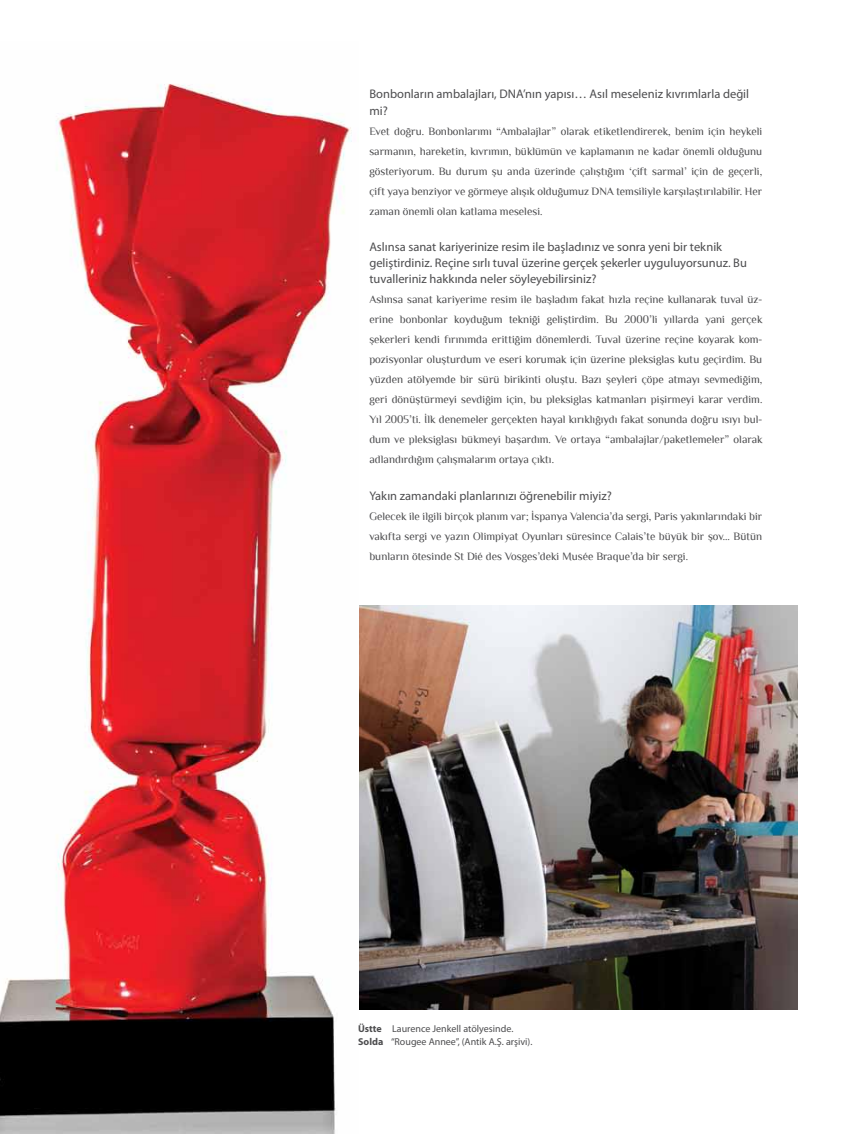
<style>
.page{position:relative;width:851px;height:1134px;background:#fff}
.page>*{position:absolute;margin:0;border:0;box-sizing:border-box;transform-origin:0 0}
.t1{font:12.5px/16.2px "Myriad Pro";color:#4d4d4f}
.t2{font:11.25px/20px "Philosopher";color:#4d4d4f;text-align:justify}
.t3{font:10px/13.8px "Myriad Pro";color:#4d4d4f}
.s1{font-weight:700}
</style>
<div class="page">
<img style="left:359px;top:606px;width:438px;height:404px">
<img style="left:0;top:84px;width:352px;height:1050px">
<p class="t1" style="left:369px;top:86px;width:381px">Bonbonların ambalajları, DNA’nın yapısı… Asıl meseleniz kıvrımlarla değil mi?</p>
<p class="t2" style="left:369px;top:121px;width:394px">Evet doğru. Bonbonlarımı “Ambalajlar” olarak etiketlendirerek, benim için heykeli sarmanın, hareketin, kıvrımın, büklümün ve kaplamanın ne kadar önemli olduğunu gösteriyorum. Bu durum şu anda üzerinde çalıştığım ‘çift sarmal’ için de geçerli, çift yaya benziyor ve görmeye alışık olduğumuz DNA temsiliyle karşılaştırılabilir. Her zaman önemli olan katlama meselesi.</p>
<p class="t1" style="left:369px;top:238px;width:379px">Aslınsa sanat kariyerinize resim ile başladınız ve sonra yeni bir teknik geliştirdiniz. Reçine sırlı tuval üzerine gerçek şekerler uyguluyorsunuz. Bu tuvalleriniz hakkında neler söyleyebilirsiniz?</p>
<p class="t2" style="left:369px;top:290px;width:394px">Aslınsa sanat kariyerime resim ile başladım fakat hızla reçine kullanarak tuval üz&shy;erine bonbonlar koyduğum tekniği geliştirdim. Bu 2000’li yıllarda yani gerçek şekerleri kendi fırınımda erittiğim dönemlerdi. Tuval üzerine reçine koyarak kom&shy;pozisyonlar oluşturdum ve eseri korumak için üzerine pleksiglas kutu geçirdim. Bu yüzden atölyemde bir sürü birikinti oluştu. Bazı şeyleri çöpe atmayı sevmediğim, geri dönüştürmeyi sevdiğim için, bu pleksiglas katmanları pişirmeyi karar verdim.<br>Yıl 2005’ti. İlk denemeler gerçekten hayal kırıklığıydı fakat sonunda doğru ısıyı bul&shy;dum ve pleksiglası bükmeyi başardım. Ve ortaya “ambalajlar/paketlemeler” olarak adlandırdığım çalışmalarım ortaya çıktı.</p>
<p class="t1" style="left:369px;top:487px;width:244px">Yakın zamandaki planlarınızı öğrenebilir miyiz?</p>
<p class="t2" style="left:369px;top:506px;width:394px">Gelecek ile ilgili birçok planım var; İspanya Valencia’da sergi, Paris yakınlarındaki bir vakıfta sergi ve yazın Olimpiyat Oyunları süresince Calais’te büyük bir şov… Bütün bunların ötesinde St Dié des Vosges’deki Musée Braque’da bir sergi.</p>
<p class="t3" style="left:358px;top:1021px;width:176px"><span class="s1">Üstte</span> Laurence Jenkell atölyesinde.<br><span class="s1">Solda</span> “Rougee Annee”, (Antik A.Ş. arşivi).</p>
</div>
